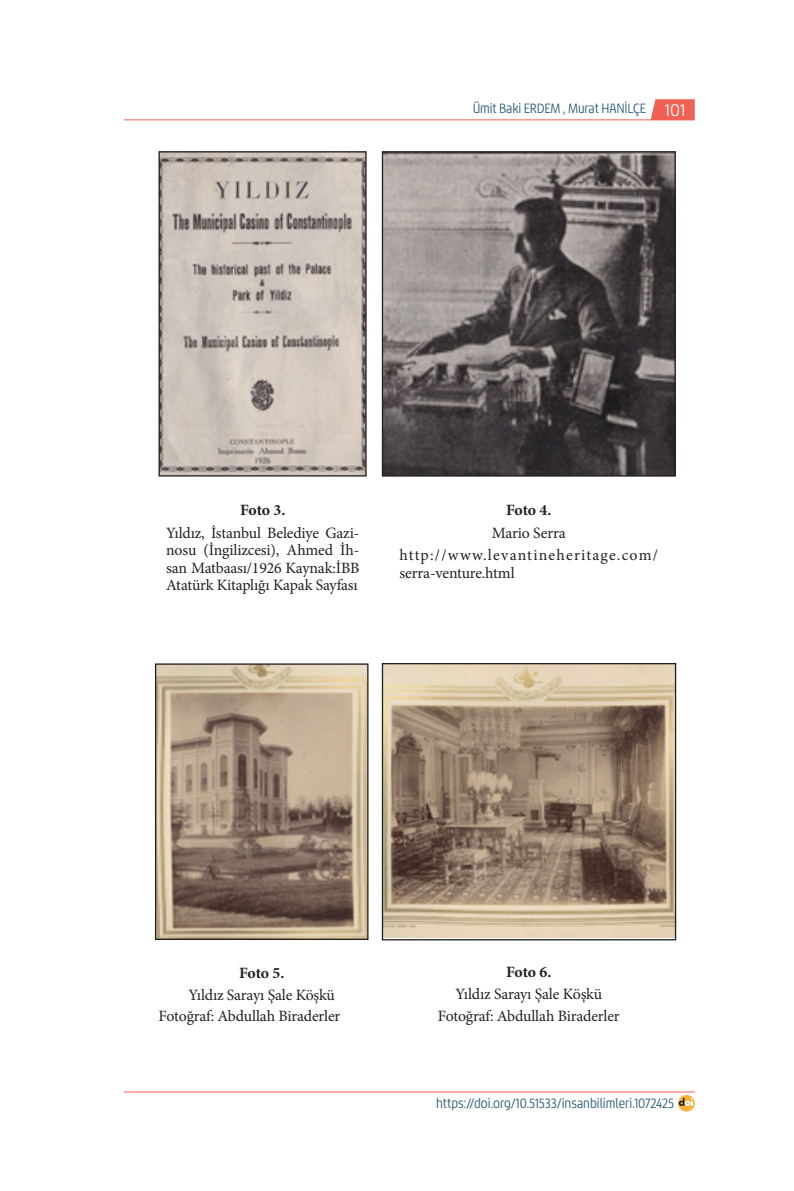
<style>
.page{position:relative;width:794px;height:1191px;background:#fff}
.page>*{position:absolute;margin:0;border:0;box-sizing:border-box;transform-origin:0 0}
.Anan_Metin{font:15.75px/17.5px "Minion Pro";letter-spacing:-.01em;color:#231f20;text-align:justify}
.Anan_Metin-2{font:15.75px/17.5px "Minion Pro";letter-spacing:.07em;color:#231f20}
.Anan_Metin-3{font:700 15.75px "Minion Pro";letter-spacing:-.01em;color:#231f20}
.t1{font:14px "Chypre Con Boo";color:#275a77}
.s1{font-family:"Chypre Nor Boo";font-size:17.5px;color:#fff}
</style>
<div class="page">
<hr style="left:124px;top:1091px;width:570px;height:1px;background:#f16153">
<svg style="left:650px;top:99px;width:44px;height:21px"></svg>
<hr style="left:124px;top:120px;width:570px;height:1px;background:#f16153">
<svg style="left:678px;top:1095px;width:16px;height:16px"></svg>
<svg style="left:679px;top:1098px;width:13px;height:8px"></svg>
<img style="left:160px;top:153px;width:205px;height:321px">
<div style="left:158px;top:151px;width:209px;height:325px;border:1px solid #231f20"></div>
<img style="left:384px;top:153px;width:290px;height:321px">
<div style="left:382px;top:151px;width:294px;height:325px;border:1px solid #231f20"></div>
<img style="left:157px;top:665px;width:209px;height:273px">
<div style="left:155px;top:663px;width:213px;height:277px;border:1px solid #231f20"></div>
<img style="left:384px;top:665px;width:290px;height:273px">
<div style="left:382px;top:663px;width:294px;height:277px;border:1px solid #231f20"></div>
<p class="t1" style="left:473px;top:100px;width:214px">Ümit Baki ERDEM , Murat HANİLÇE <span class="s1">101</span></p>
<p class="Anan_Metin-3" style="left:240px;top:499px;width:47px">Foto 3.</p>
<p class="Anan_Metin" style="left:166px;top:524px;width:195px">Yıldız, İstanbul Belediye Gazi&shy;nosu (İngilizcesi), Ahmed İh&shy;san Matbaası/1926 Kaynak:İBB Atatürk Kitaplığı Kapak Sayfası</p>
<p class="Anan_Metin-3" style="left:506px;top:499px;width:47px">Foto 4.</p>
<p class="Anan_Metin" style="left:492px;top:524px;width:75px">Mario Serra</p>
<p class="Anan_Metin-2" style="left:399px;top:546px;width:260px">http://www.levantineheritage.com/ serra-venture.html</p>
<p class="Anan_Metin-3" style="left:239px;top:961px;width:47px">Foto 5.</p>
<p class="Anan_Metin" style="left:188px;top:986px;width:148px">Yıldız Sarayı Şale Köşkü</p>
<p class="Anan_Metin" style="left:159px;top:1007px;width:183px">Fotoğraf: Abdullah Biraderler</p>
<p class="Anan_Metin-3" style="left:506px;top:960px;width:47px">Foto 6.</p>
<p class="Anan_Metin" style="left:455px;top:985px;width:148px">Yıldız Sarayı Şale Köşkü</p>
<p class="Anan_Metin" style="left:438px;top:1007px;width:183px">Fotoğraf: Abdullah Biraderler</p>
<p class="t1" style="left:436px;top:1095px;width:239px">https://doi.org/10.51533/insanbilimleri.1072425</p>
</div>
